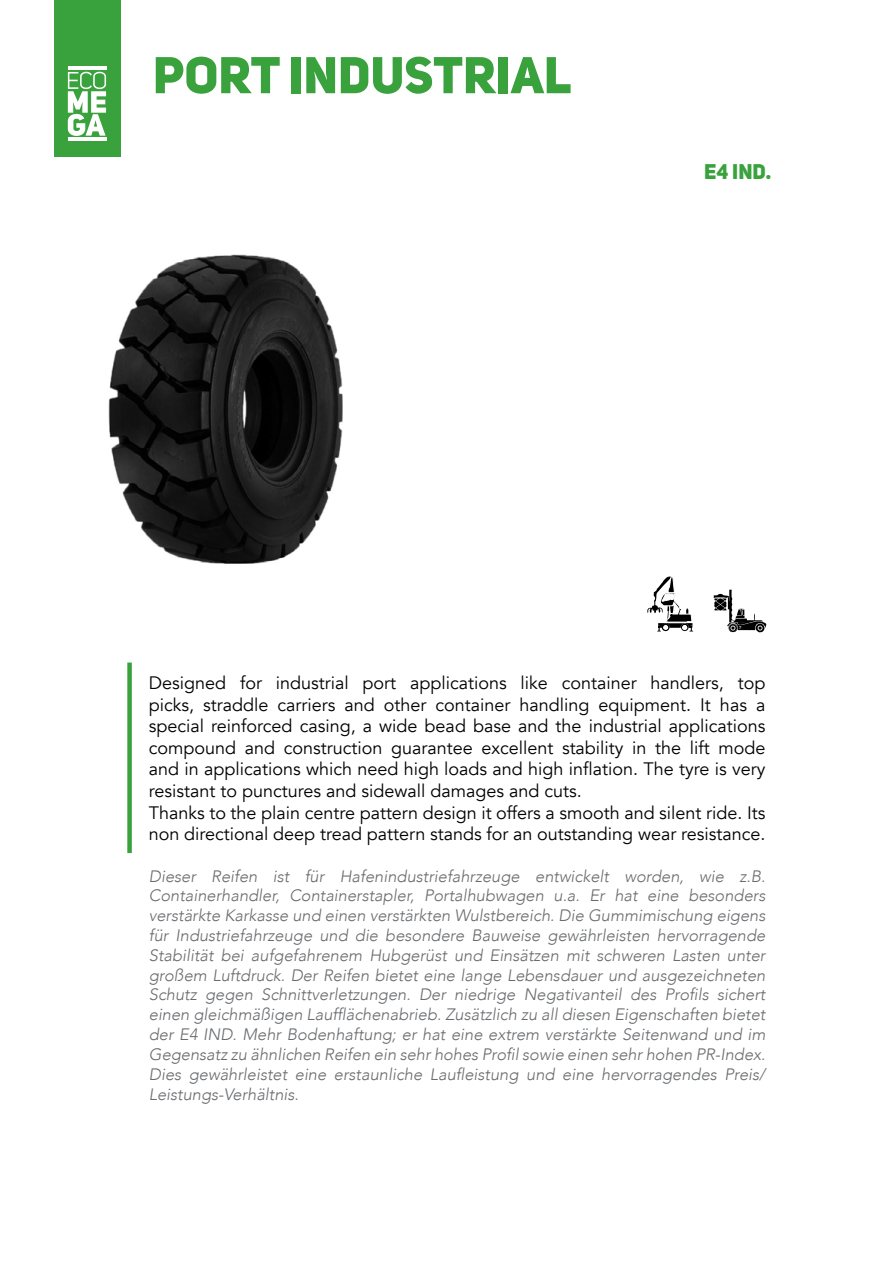
<style>
.page{position:relative;width:893px;height:1263px;background:#fff}
.page>*{position:absolute;margin:0;border:0;box-sizing:border-box;transform-origin:0 0}
.t1{font:800 51px "Uni Sans";color:#39a23d}
.t2{font:800 21px "Uni Sans";color:#39a23d}
.t3{font:18px/21.6px "Avenir";color:#000}
.t4{font:italic 300 16.5px/19.8px "Avenir";color:#696b6e;text-align:justify}
</style>
<div class="page">
<div style="left:54px;top:0;width:67px;height:156px;background:#39a23d"></div>
<hr style="left:68px;top:137px;width:38px;height:3px;background:#fff">
<hr style="left:68px;top:67px;width:38px;height:3px;background:#fff">
<svg style="left:68px;top:72px;width:38px;height:64px"></svg>
<div style="left:127px;top:662px;width:5px;height:191px;background:#39a23d"></div>
<img style="left:108px;top:254px;width:235px;height:310px">
<svg style="left:647px;top:576px;width:46px;height:55px"></svg>
<svg style="left:714px;top:590px;width:52px;height:42px"></svg>
<h1 class="t1" style="left:153px;top:42px;width:420px">PORT INDUSTRIAL</h1>
<p class="t2" style="left:704px;top:158px;width:69px">E4 IND.</p>
<p class="t3" style="left:149px;top:672px;width:618px">Designed for industrial port applications like container handlers, top picks, straddle carriers and other container handling equipment. It has a special reinforced casing, a wide bead base and the industrial applications compound and construction guarantee excellent stability in the lift mode and in applications which need high loads and high inflation. The tyre is very resistant to punctures and sidewall damages and cuts.<br>Thanks to the plain centre pattern design it offers a smooth and silent ride. Its non directional deep tread pattern stands for an outstanding wear resistance.</p>
<p class="t4" style="left:149px;top:866px;width:618px">Dieser Reifen ist für Hafenindustriefahrzeuge entwickelt worden, wie z.B.<br>Containerhandler, Containerstapler, Portalhubwagen u.a. Er hat eine besonders verstärkte Karkasse und einen verstärkten Wulstbereich. Die Gummimischung eigens für Industriefahrzeuge und die besondere Bauweise gewährleisten hervorragende Stabilität bei aufgefahrenem Hubgerüst und Einsätzen mit schweren Lasten unter großem Luftdruck. Der Reifen bietet eine lange Lebensdauer und ausgezeichneten Schutz gegen Schnittverletzungen. Der niedrige Negativanteil des Profils sichert einen gleichmäßigen Laufflächenabrieb. Zusätzlich zu all diesen Eigenschaften bietet der E4 IND. Mehr Bodenhaftung; er hat eine extrem verstärkte Seitenwand und im Gegensatz zu ähnlichen Reifen ein sehr hohes Profil sowie einen sehr hohen PR-Index.<br>Dies gewährleistet eine erstaunliche Laufleistung und eine hervorragendes Preis/ Leistungs-Verhältnis.</p>
</div>
